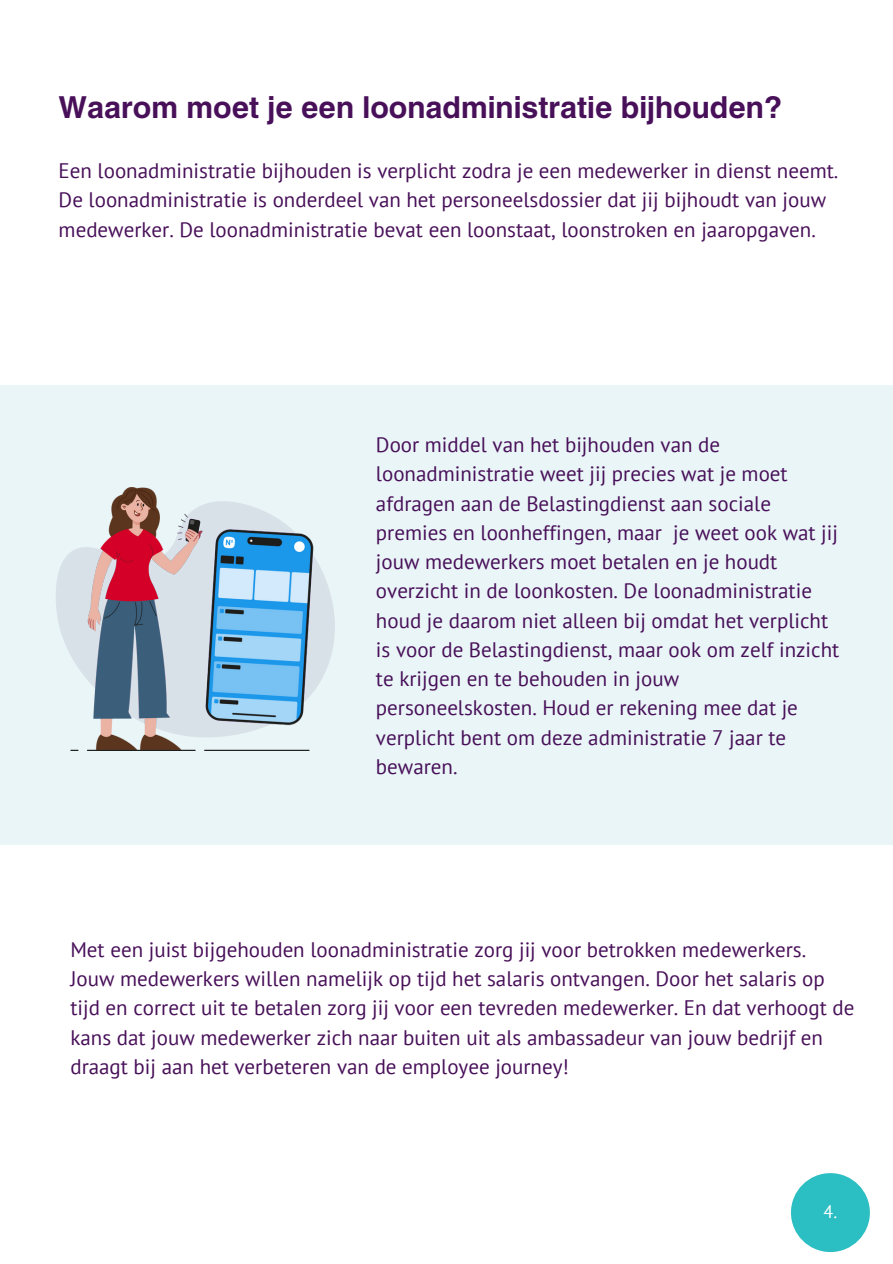
<style>
.page{position:relative;width:893px;height:1264px;background:#fff}
.page>*{position:absolute;margin:0;border:0;box-sizing:border-box;transform-origin:0 0}
.t1{font:700 30px "Helios";color:#481059}
.t2{font:21px/29.2px "PT Sans";color:#481059}
.t3{font:18px "PT Sans";color:#fff}
</style>
<div class="page">
<div style="left:0;top:385px;width:892px;height:459px;background:#e9f5f7"></div>
<div style="left:790px;top:1173px;width:79px;height:78px;background:#2bbec3;border-radius:50%"></div>
<img style="left:56px;top:487px;width:278px;height:263px">
<p class="t1" style="left:59px;top:88px;width:725px">Waarom moet je een loonadministratie bijhouden?</p>
<p class="t2" style="left:59px;top:156px;width:781px">Een loonadministratie bijhouden is verplicht zodra je een medewerker in dienst neemt.<br>De loonadministratie is onderdeel van het personeelsdossier dat jij bijhoudt van jouw medewerker. De loonadministratie bevat een loonstaat, loonstroken en jaaropgaven.</p>
<p class="t2" style="left:376px;top:430px;width:465px">Door middel van het bijhouden van de loonadministratie weet jij precies wat je moet afdragen aan de Belastingdienst aan sociale premies en loonheffingen, maar je weet ook wat jij jouw medewerkers moet betalen en je houdt overzicht in de loonkosten. De loonadministratie houd je daarom niet alleen bij omdat het verplicht is voor de Belastingdienst, maar ook om zelf inzicht te krijgen en te behouden in jouw personeelskosten. Houd er rekening mee dat je verplicht bent om deze administratie 7 jaar te bewaren.</p>
<p class="t2" style="left:70px;top:934px;width:785px">Met een juist bijgehouden loonadministratie zorg jij voor betrokken medewerkers.<br>Jouw medewerkers willen namelijk op tijd het salaris ontvangen. Door het salaris op tijd en correct uit te betalen zorg jij voor een tevreden medewerker. En dat verhoogt de kans dat jouw medewerker zich naar buiten uit als ambassadeur van jouw bedrijf en draagt bij aan het verbeteren van de employee journey!</p>
<p class="t3" style="left:823px;top:1199px;width:15px">4.</p>
</div>
